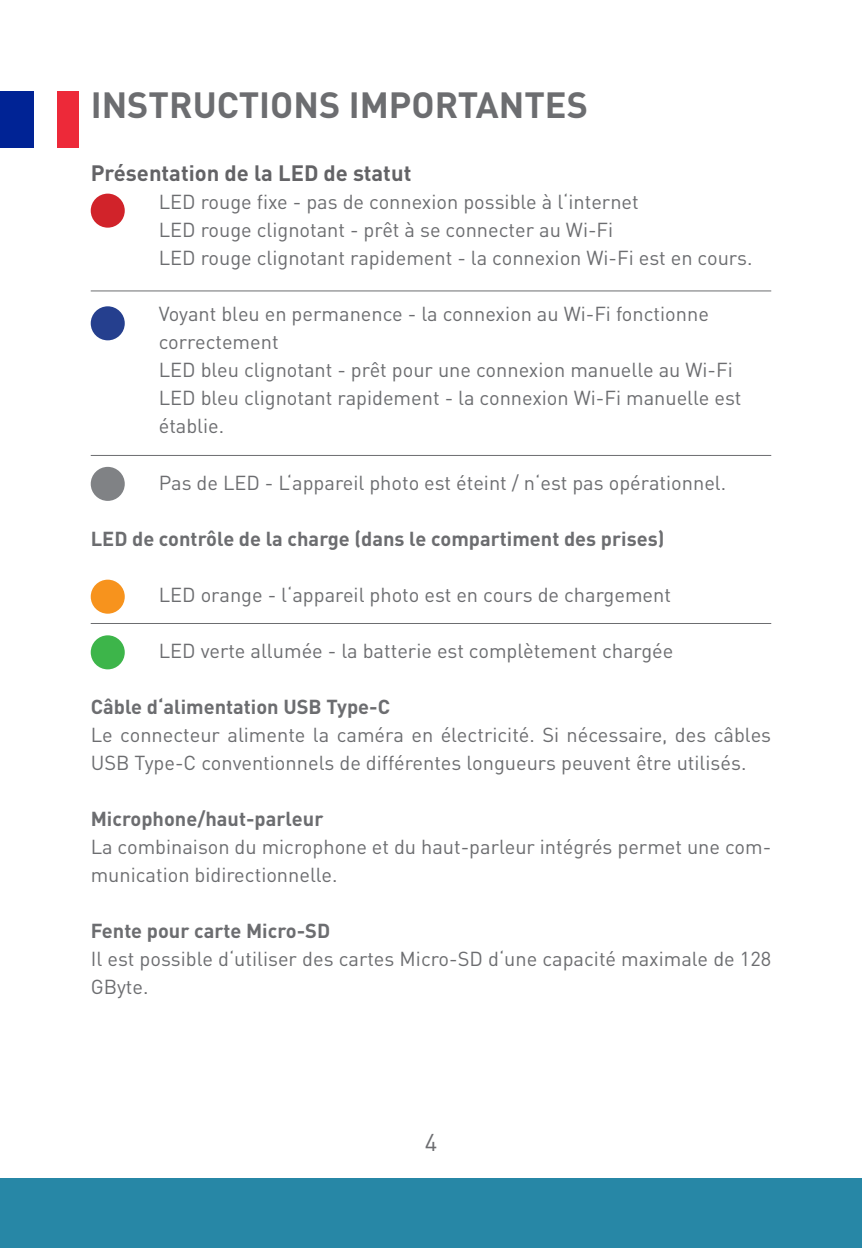
<style>
.page{position:relative;width:862px;height:1248px;background:#fff}
.page>*{position:absolute;margin:0;border:0;box-sizing:border-box;transform-origin:0 0}
.t1{font:700 36px "DIN Pro";color:#6c6d70}
.t2{font:24px "DIN Pro";color:#6c6d70}
.t3{font:700 22px "DIN Pro";color:#636366}
.t4{font:20px/28px "DIN Pro";color:#6c6d70}
.t5{font:700 20px "DIN Pro";color:#6c6d70}
</style>
<div class="page">
<div style="left:0;top:1177px;width:862px;height:70px;background:#2787a6"></div>
<div style="left:56px;top:91px;width:23px;height:56px;background:#ed2939"></div>
<div style="left:34px;top:91px;width:23px;height:56px;background:#fff"></div>
<div style="left:0;top:91px;width:34px;height:56px;background:#002395"></div>
<div style="left:91px;top:194px;width:34px;height:34px;background:#d1232a;border-radius:50%"></div>
<div style="left:91px;top:306px;width:34px;height:34px;background:#253f8e;border-radius:50%"></div>
<div style="left:91px;top:467px;width:34px;height:34px;background:#808285;border-radius:50%"></div>
<hr style="left:91px;top:290px;width:680px;height:1px;background:#6c6d70">
<hr style="left:91px;top:454px;width:680px;height:2px;background:#6c6d70">
<hr style="left:91px;top:622px;width:680px;height:2px;background:#6c6d70">
<div style="left:91px;top:635px;width:34px;height:34px;background:#3db54a;border-radius:50%"></div>
<div style="left:91px;top:579px;width:34px;height:34px;background:#f7931d;border-radius:50%"></div>
<h1 class="t1" style="left:91px;top:75px;width:499px">INSTRUCTIONS IMPORTANTES</h1>
<p class="t3" style="left:91px;top:155px;width:322px">Présentation de la LED de statut</p>
<p class="t4" style="left:159px;top:186px;width:595px">LED rouge fixe - pas de connexion possible à l‘internet<br>LED rouge clignotant - prêt à se connecter au Wi-Fi<br>LED rouge clignotant rapidement - la connexion Wi-Fi est en cours.</p>
<p class="t4" style="left:159px;top:298px;width:584px">Voyant bleu en permanence - la connexion au Wi-Fi fonctionne correctement<br>LED bleu clignotant - prêt pour une connexion manuelle au Wi-Fi LED bleu clignotant rapidement - la connexion Wi-Fi manuelle est établie.</p>
<p class="t4" style="left:159px;top:466px;width:569px">Pas de LED - L‘appareil photo est éteint / n‘est pas opérationnel.</p>
<p class="t5" style="left:91px;top:521px;width:575px">LED de contrôle de la charge (dans le compartiment des prises)</p>
<p class="t4" style="left:159px;top:578px;width:514px">LED orange - l‘appareil photo est en cours de chargement</p>
<p class="t4" style="left:159px;top:634px;width:516px">LED verte allumée - la batterie est complètement chargée</p>
<p class="t5" style="left:91px;top:689px;width:301px">Câble d‘alimentation USB Type-C</p>
<p class="t4" style="left:91px;top:718px;width:682px">Le connecteur alimente la caméra en électricité. Si nécessaire, des câbles<br>USB Type-C conventionnels de différentes longueurs peuvent être utilisés.</p>
<p class="t5" style="left:91px;top:801px;width:234px">Microphone/haut-parleur</p>
<p class="t4" style="left:91px;top:830px;width:682px">La combinaison du microphone et du haut-parleur intégrés permet une com&shy;munication bidirectionnelle.</p>
<p class="t5" style="left:91px;top:913px;width:241px">Fente pour carte Micro-SD</p>
<p class="t4" style="left:91px;top:942px;width:682px">Il est possible d‘utiliser des cartes Micro-SD d‘une capacité maximale de 128<br>GByte.</p>
<p class="t2" style="left:425px;top:1122px;width:14px">4</p>
</div>
